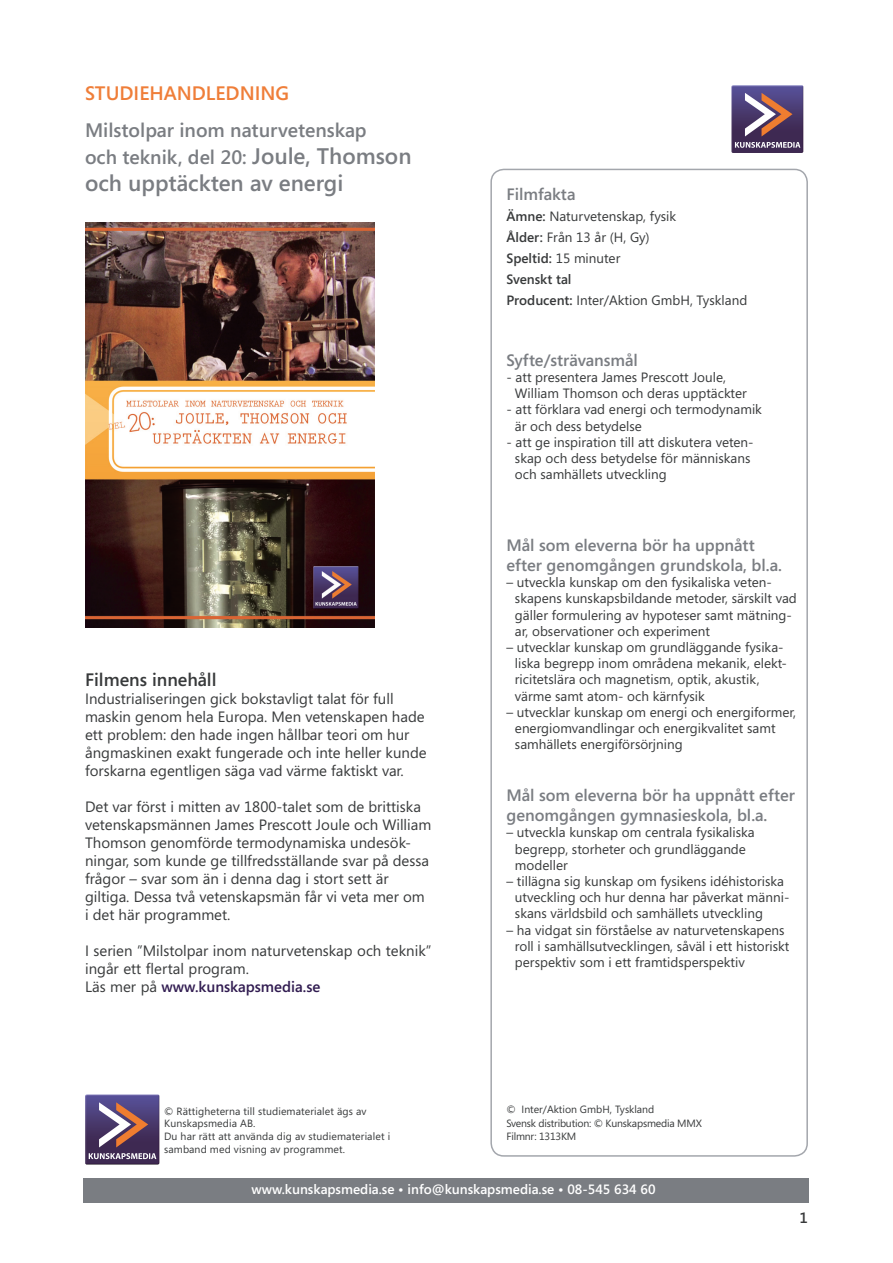
<style>
.page{position:relative;width:893px;height:1263px;background:#fff}
.page>*{position:absolute;margin:0;border:0;box-sizing:border-box;transform-origin:0 0}
.t1{font:600 22.5px "Segoe Media Center";color:#7a7d82}
.t2{font:600 19.5px "Segoe Media Center";color:#7a7d82}
.t3{font:600 19.5px "Segoe Media Center";color:#ef7e39}
.t4{font:600 18px "Segoe Media Center";color:#383a3b}
.t5{font:600 16.5px/19.8px "Segoe Media Center";color:#7a7d82}
.credits___names___wh{font:15px/18px "Segoe Media Center";color:#383a3b}
.credits___names___wh-2{font:600 15px "Segoe Media Center";color:#311c51}
.t6{font:600 15px "Segoe Media Center";color:#383a3b}
.t7{font:13.5px/16.2px "Segoe Media Center";color:#383a3b}
.t8{font:600 13.5px "Segoe Media Center";color:#fff}
.t9{font:600 13.5px "Segoe Media Center";color:#383a3b}
.t10{font:10.5px/12.6px "Segoe Media Center";letter-spacing:.01em;color:#383a3b}
.t11{font:10.5px "Segoe Media Center";letter-spacing:-.02em;color:#383a3b}
.s1{font-size:22.5px}
.s2{font-weight:400;color:#383a3b}
.s3{font-weight:600}
</style>
<div class="page">
<div style="left:84px;top:1178px;width:725px;height:24px;background:#7a7d82"></div>
<img style="left:731px;top:85px;width:72px;height:68px">
<img style="left:776px;top:93px;width:16px;height:43px">
<img style="left:745px;top:93px;width:31px;height:43px">
<img style="left:735px;top:142px;width:65px;height:6px">
<div style="left:490px;top:169px;width:318px;height:988px;border:2px solid #a3a6ac;border-radius:13px"></div>
<img style="left:85px;top:222px;width:289px;height:405px">
<img style="left:85px;top:1094px;width:74px;height:70px">
<img style="left:131px;top:1102px;width:17px;height:45px">
<img style="left:99px;top:1102px;width:32px;height:45px">
<img style="left:89px;top:1153px;width:67px;height:6px">
<p class="t3" style="left:85px;top:82px;width:206px">STUDIEHANDLEDNING</p>
<p class="t2" style="left:85px;top:119px;width:283px">Milstolpar inom naturvetenskap</p>
<p class="t2" style="left:85px;top:146px;width:328px">och teknik, del 20: <span class="s1">Joule, Thomson</span></p>
<p class="t1" style="left:85px;top:170px;width:260px">och upptäckten av energi</p>
<p class="t4" style="left:85px;top:669px;width:133px">Filmens innehåll</p>
<p class="credits___names___wh" style="left:85px;top:690px;width:343px">Industrialiseringen gick bokstavligt talat för full maskin genom hela Europa. Men vetenskapen hade ett problem: den hade ingen hållbar teori om hur ångmaskinen exakt fungerade och inte heller kunde forskarna egentligen säga vad värme faktiskt var.</p>
<p class="credits___names___wh" style="left:85px;top:798px;width:348px">Det var först i mitten av 1800-talet som de brittiska vetenskapsmännen James Prescott Joule och William Thomson genomförde termodynamiska undesök&shy;ningar, som kunde ge tillfredsställande svar på dessa frågor – svar som än i denna dag i stort sett är giltiga. Dessa två vetenskapsmän får vi veta mer om i det här programmet.</p>
<p class="credits___names___wh" style="left:85px;top:942px;width:348px">I serien ”Milstolpar inom naturvetenskap och teknik” ingår ett flertal program.</p>
<p class="credits___names___wh-2" style="left:85px;top:978px;width:237px"><span class="s2">Läs mer på</span> www.kunskapsmedia.se</p>
<p class="t10" style="left:164px;top:1105px;width:204px">© Rättigheterna till studiematerialet ägs av</p>
<p class="t10" style="left:164px;top:1117px;width:93px">Kunskapsmedia AB.</p>
<p class="t10" style="left:164px;top:1130px;width:228px">Du har rätt att använda dig av studiematerialet i samband med visning av programmet.</p>
<p class="t5" style="left:506px;top:185px;width:70px">Filmfakta</p>
<p class="t7" style="left:506px;top:208px;width:171px"><span class="s3">Ämne:</span> Naturvetenskap, fysik</p>
<p class="t7" style="left:506px;top:229px;width:145px"><span class="s3">Ålder:</span> Från 13 år (H, Gy)</p>
<p class="t7" style="left:506px;top:250px;width:115px"><span class="s3">Speltid:</span> 15 minuter</p>
<p class="t9" style="left:506px;top:272px;width:66px">Svenskt tal</p>
<p class="t7" style="left:506px;top:292px;width:242px"><span class="s3">Producent:</span> Inter/Aktion GmbH, Tyskland</p>
<p class="t5" style="left:506px;top:350px;width:133px">Syfte/strävansmål</p>
<p class="t7" style="left:506px;top:369px;width:221px">- att presentera James Prescott Joule,</p>
<p class="t7" style="left:515px;top:385px;width:233px">William Thomson och deras upptäckter</p>
<p class="t7" style="left:506px;top:402px;width:257px">- att förklara vad energi och termodynamik</p>
<p class="t7" style="left:515px;top:418px;width:128px">är och dess betydelse</p>
<p class="t7" style="left:506px;top:434px;width:249px">- att ge inspiration till att diskutera veten-</p>
<p class="t7" style="left:515px;top:450px;width:237px">skap och dess betydelse för människans</p>
<p class="t7" style="left:515px;top:466px;width:153px">och samhällets utveckling</p>
<p class="t5" style="left:506px;top:536px;width:250px">Mål som eleverna bör ha uppnått</p>
<p class="t5" style="left:506px;top:555px;width:277px">efter genomgången grundskola, bl.a.</p>
<p class="t7" style="left:506px;top:574px;width:267px">– utveckla kunskap om den fysikaliska veten-</p>
<p class="t7" style="left:515px;top:591px;width:283px">skapens kunskapsbildande metoder, särskilt vad gäller formulering av hypoteser samt mätning&shy;ar, observationer och experiment</p>
<p class="t7" style="left:506px;top:639px;width:279px">– utvecklar kunskap om grundläggande fysika-</p>
<p class="t7" style="left:515px;top:655px;width:274px">liska begrepp inom områdena mekanik, elekt-</p>
<p class="t7" style="left:515px;top:672px;width:246px">ricitetslära och magnetism, optik, akustik,</p>
<p class="t7" style="left:515px;top:688px;width:191px">värme samt atom- och kärnfysik</p>
<p class="t7" style="left:506px;top:704px;width:291px">– utvecklar kunskap om energi och energiformer,</p>
<p class="t7" style="left:515px;top:720px;width:262px">energiomvandlingar och energikvalitet samt</p>
<p class="t7" style="left:515px;top:736px;width:169px">samhällets energiförsörjning</p>
<p class="t5" style="left:506px;top:786px;width:290px">Mål som eleverna bör ha uppnått efter genomgången gymnasieskola, bl.a.</p>
<p class="t7" style="left:506px;top:825px;width:250px">– utveckla kunskap om centrala fysikaliska</p>
<p class="t7" style="left:515px;top:841px;width:233px">begrepp, storheter och grundläggande</p>
<p class="t7" style="left:515px;top:857px;width:54px">modeller</p>
<p class="t7" style="left:506px;top:873px;width:279px">– tillägna sig kunskap om fysikens idéhistoriska</p>
<p class="t7" style="left:515px;top:889px;width:276px">utveckling och hur denna har påverkat männi&shy;skans världsbild och samhällets utveckling</p>
<p class="t7" style="left:506px;top:922px;width:280px">– ha vidgat sin förståelse av naturvetenskapens</p>
<p class="t7" style="left:515px;top:938px;width:276px">roll i samhällsutvecklingen, såväl i ett historiskt perspektiv som i ett framtidsperspektiv</p>
<p class="t10" style="left:506px;top:1103px;width:149px">© Inter/Aktion GmbH, Tyskland</p>
<p class="t11" style="left:506px;top:1117px;width:197px">Svensk distribution: © Kunskapsmedia MMX</p>
<p class="t11" style="left:506px;top:1130px;width:71px">Filmnr: 1313KM</p>
<p class="t8" style="left:252px;top:1181px;width:405px">www.kunskapsmedia.se • info@kunskapsmedia.se • 08-545 634 60</p>
<p class="t6" style="left:800px;top:1209px;width:10px">1</p>
</div>
